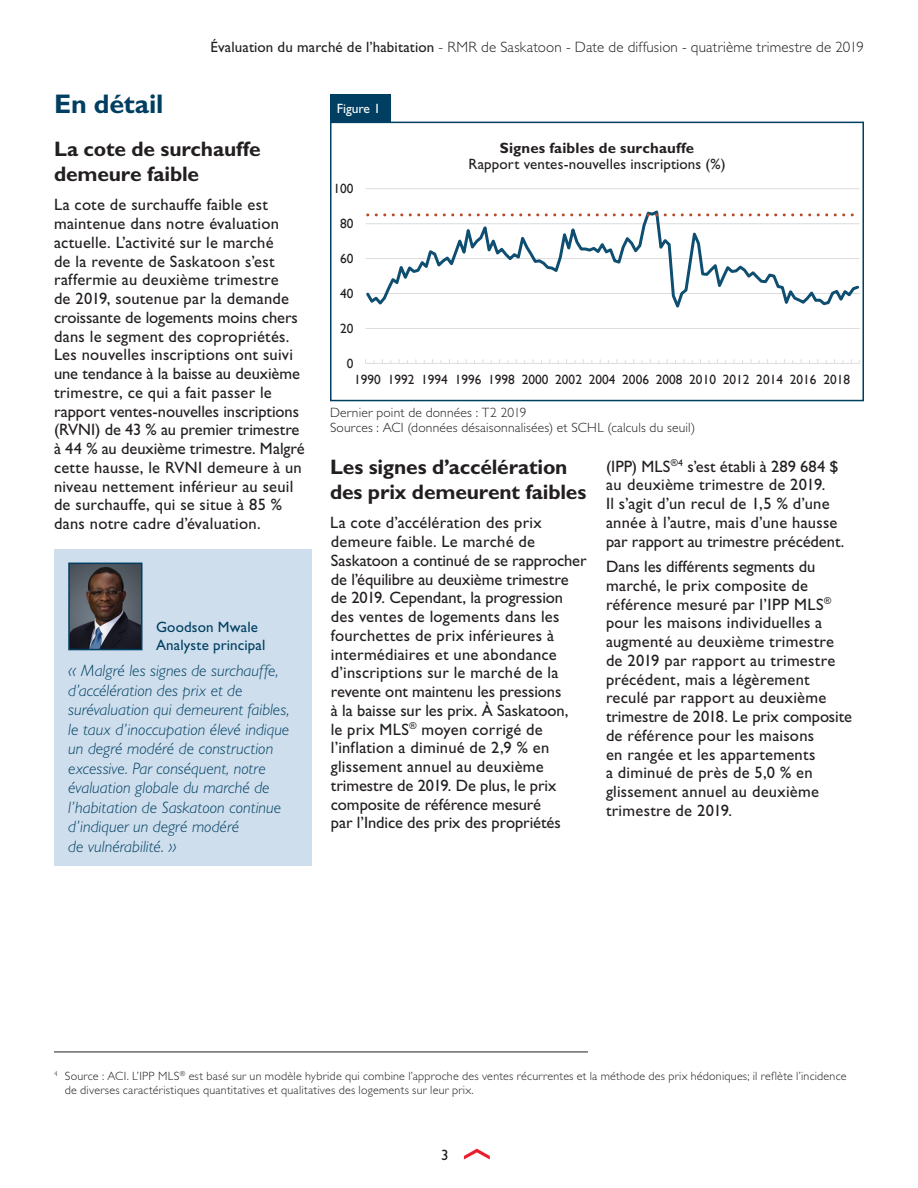
<style>
.page{position:relative;width:918px;height:1188px;background:#fff}
.page>*{position:absolute;margin:0;border:0;box-sizing:border-box;transform-origin:0 0}
.t1{font:700 27px "Gill Sans Std";letter-spacing:-.005em;color:#003f61}
.t2{font:700 21px/25.2px "Gill Sans Std";letter-spacing:-.01em;color:#231f20}
.t3{font:16.5px/18.8px "Gill Sans Std";letter-spacing:.01em;color:#231f20}
.t4{font:italic 300 16.5px/19.5px "Gill Sans Std";color:#003f61}
.t5{font:300 15px "Gill Sans Std";letter-spacing:.015em;color:#231f20}
.t6{font:15px "Gill Sans Std";letter-spacing:.01em;color:#231f20}
.t7{font:15px/18px "Gill Sans Std";letter-spacing:.01em;color:#003f61}
.t8{font:700 15px "Gill Sans Std";letter-spacing:.015em;color:#231f20}
.t9{font:300 13.5px/15px "Gill Sans Std";letter-spacing:.015em;color:#231f20}
.t10{font:13.5px "Gill Sans Std";color:#fff}
.t11{font:13.35px "Gill Sans";color:#231f20}
.t12{font:300 12px/14.4px "Gill Sans Std";letter-spacing:.02em;color:#231f20}
.s1{font-weight:400}
.s2{font-size:18px}
</style>
<div class="page">
<svg style="left:464px;top:1149px;width:26px;height:11px"></svg>
<div style="left:55px;top:549px;width:257px;height:316px;background:#cedeed"></div>
<svg style="left:68px;top:562px;width:75px;height:89px;background:#474a51"></svg>
<hr style="left:54px;top:1052px;width:534px;height:1px;background:#231f20">
<hr style="left:366px;top:328px;width:494px;height:1px;background:#dcdddf">
<hr style="left:366px;top:188px;width:494px;height:1px;background:#dcdddf">
<hr style="left:366px;top:363px;width:494px;height:1px;background:#dcdddf">
<svg style="left:365px;top:210px;width:495px;height:98px"></svg>
<svg style="left:368px;top:213px;width:490px;height:3px"></svg>
<div style="left:330px;top:122px;width:534px;height:279px;border:2px solid #003f61"></div>
<div style="left:330px;top:94px;width:60px;height:29px;background:#003f61"></div>
<p class="t5" style="left:210px;top:39px;width:655px"><span class="s1">Évaluation du marché de l’habitation</span> - RMR de Saskatoon - Date de diffusion - quatrième trimestre de 2019</p>
<h1 class="t1" style="left:54px;top:88px;width:111px">En détail</h1>
<p class="t2" style="left:54px;top:136px;width:208px">La cote de surchauffe demeure faible</p>
<p class="t3" style="left:54px;top:196px;width:252px">La cote de surchauffe faible est maintenue dans notre évaluation actuelle. L’activité sur le marché<br>de la revente de Saskatoon s’est raffermie au deuxième trimestre<br>de 2019, soutenue par la demande croissante de logements moins chers dans le segment des copropriétés.<br>Les nouvelles inscriptions ont suivi une tendance à la baisse au deuxième trimestre, ce qui a fait passer le rapport ventes-nouvelles inscriptions (RVNI) de 43 % au premier trimestre à 44 % au deuxième trimestre. Malgré cette hausse, le RVNI demeure à un niveau nettement inférieur au seuil de surchauffe, qui se situe à 85 % dans notre cadre d’évaluation.</p>
<p class="t7" style="left:156px;top:618px;width:111px">Goodson Mwale<br>Analyste principal</p>
<p class="t4" style="left:68px;top:661px;width:223px"><span class="s2">«</span> Malgré les signes de surchauffe, d’accélération des prix et de surévaluation qui demeurent faibles, le taux d’inoccupation élevé indique un degré modéré de construction excessive. Par conséquent, notre évaluation globale du marché de l’habitation de Saskatoon continue d’indiquer un degré modéré<br>de vulnérabilité. <span class="s2">»</span></p>
<p class="t10" style="left:337px;top:101px;width:45px">Figure 1</p>
<p class="t11" style="left:333px;top:181px;width:22px">100</p>
<p class="t11" style="left:340px;top:216px;width:15px">80</p>
<p class="t11" style="left:340px;top:251px;width:15px">60</p>
<p class="t11" style="left:340px;top:285px;width:15px">40</p>
<p class="t11" style="left:340px;top:320px;width:15px">20</p>
<p class="t11" style="left:347px;top:355px;width:8px">0</p>
<p class="t8" style="left:500px;top:139px;width:196px">Signes faibles de surchauffe</p>
<p class="t6" style="left:468px;top:156px;width:259px">Rapport ventes-nouvelles inscriptions (%)</p>
<p class="t11" style="left:354px;top:372px;width:497px">1990 1992 1994 1996 1998 2000 2002 2004 2006 2008 2010 2012 2014 2016 2018</p>
<p class="t9" style="left:330px;top:406px;width:367px">Dernier point de données : T2 2019<br>Sources : ACI (données désaisonnalisées) et SCHL (calculs du seuil)</p>
<p class="t2" style="left:330px;top:454px;width:258px">Les signes d’accélération des prix demeurent faibles</p>
<p class="t3" style="left:330px;top:514px;width:258px">La cote d’accélération des prix demeure faible. Le marché de Saskatoon a continué de se rapprocher de l’équilibre au deuxième trimestre de 2019. Cependant, la progression des ventes de logements dans les fourchettes de prix inférieures à intermédiaires et une abondance d’inscriptions sur le marché de la revente ont maintenu les pressions<br>à la baisse sur les prix. À Saskatoon,<br>le prix MLS<sup>®</sup> moyen corrigé de l’inflation a diminué de 2,9 % en glissement annuel au deuxième trimestre de 2019. De plus, le prix composite de référence mesuré<br>par l’Indice des prix des propriétés</p>
<p class="t3" style="left:606px;top:457px;width:240px">(IPP) MLS<sup>®4</sup> s’est établi à 289 684 $ au deuxième trimestre de 2019.<br>Il s’agit d’un recul de 1,5 % d’une année à l’autre, mais d’une hausse par rapport au trimestre précédent.</p>
<p class="t3" style="left:606px;top:557px;width:248px">Dans les différents segments du marché, le prix composite de référence mesuré par l’IPP MLS<sup>® </sup>pour les maisons individuelles a augmenté au deuxième trimestre de 2019 par rapport au trimestre précédent, mais a légèrement reculé par rapport au deuxième trimestre de 2018. Le prix composite de référence pour les maisons<br>en rangée et les appartements<br>a diminué de près de 5,0 % en glissement annuel au deuxième trimestre de 2019.</p>
<p class="t12" style="left:65px;top:1068px;width:783px;text-indent:-11px"><sup>4</sup> Source : ACI. L’IPP MLS<sup>®</sup> est basé sur un modèle hybride qui combine l’approche des ventes récurrentes et la méthode des prix hédoniques; il reflète l’incidence de diverses caractéristiques quantitatives et qualitatives des logements sur leur prix.</p>
<p class="t6" style="left:441px;top:1146px;width:9px">3</p>
</div>
